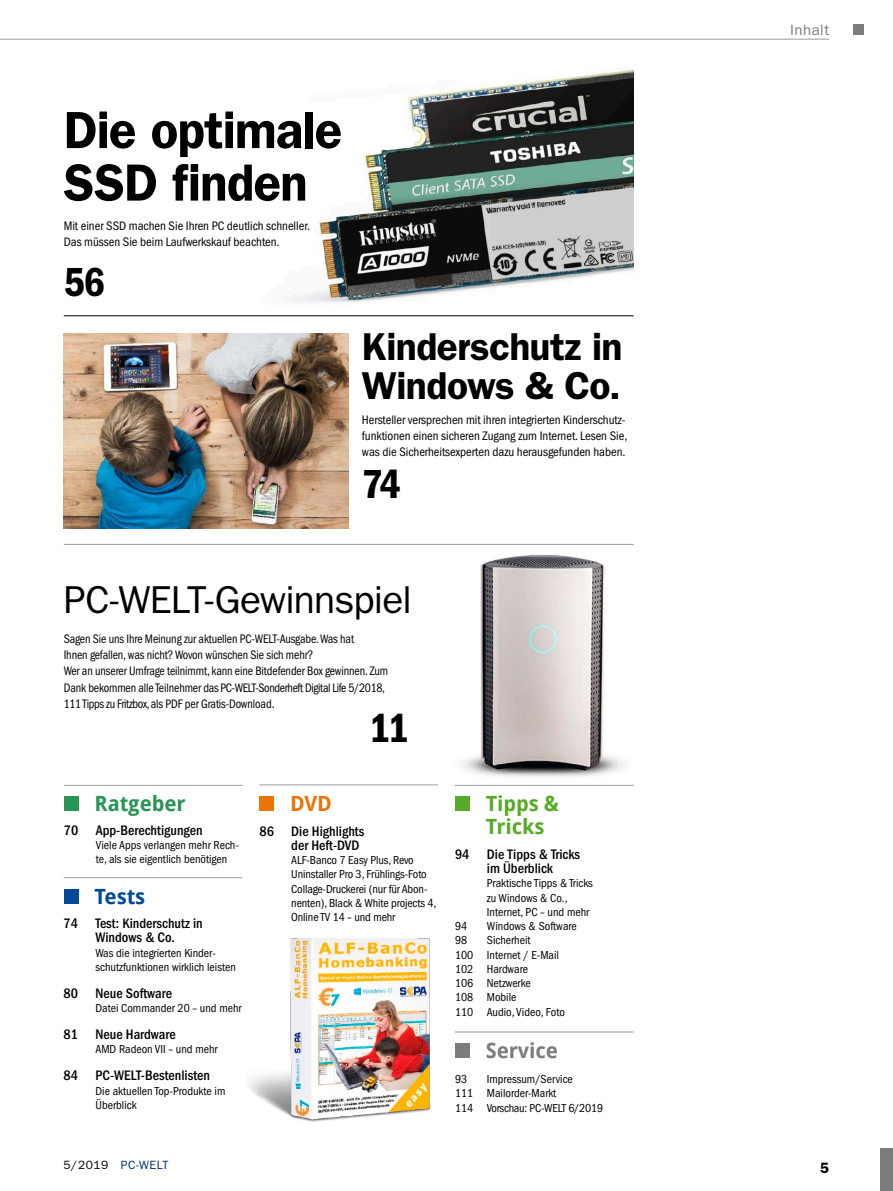
<style>
.page{position:relative;width:893px;height:1191px;background:#fff}
.page>*{position:absolute;margin:0;border:0;box-sizing:border-box;transform-origin:0 0}
.t1{font:600 52.5px/52.5px "ITC Franklin Gothic Std";letter-spacing:-.015em;color:#000}
.t2{font:42px "ITC Franklin Gothic Std Dm Cd";color:#000}
.t3{font:600 39px/39px "ITC Franklin Gothic Std";letter-spacing:-.015em;color:#000}
.t4{font:39px "ITC Franklin Gothic Std";letter-spacing:-.025em;color:#000}
.t5{font:700 21px/22.5px "Droid Sans Pro";letter-spacing:-.005em;color:#57ab27}
.t6{font:700 21px "Droid Sans Pro";letter-spacing:-.005em;color:#289555}
.t7{font:700 21px "Droid Sans Pro";letter-spacing:-.005em;color:#7a7c7e}
.t8{font:700 21px "Droid Sans Pro";letter-spacing:-.005em;color:#004a98}
.t9{font:700 21px "Droid Sans Pro";color:#eb7404}
.t10{font:15px "ITC Franklin Gothic Std";letter-spacing:.035em;color:#7a7c7e}
.t11{font:600 15px "ITC Franklin Gothic Std";color:#000}
.t12{font:500 condensed 14.25px/14.2px "ITC Franklin Gothic Std";color:#000;text-align:center}
.t13{font:condensed 12.75px/16.2px "ITC Franklin Gothic Std";letter-spacing:-.01em;color:#000;scale:.94 1}
.t14{font:condensed 12.75px/16.2px "ITC Franklin Gothic Std";letter-spacing:-.01em;color:#000}
.t15{font:condensed 12px/14.2px "ITC Franklin Gothic Std";color:#000}
.t16{font:12px "ITC Franklin Gothic Std";letter-spacing:.04em;color:#00336d}
.s1{color:#000}
</style>
<div class="page">
<div style="left:880px;top:1148px;width:13px;height:43px;background:#7a7c7e"></div>
<div style="left:853px;top:24px;width:10px;height:11px;background:#7a7c7e"></div>
<hr style="left:0;top:39px;width:829px;height:1px;background:#9c9d9f">
<img style="left:0;top:38px;width:634px;height:279px">
<hr style="left:64px;top:544px;width:570px;height:1px;background:#9c9d9f">
<hr style="left:64px;top:315px;width:570px;height:1px;background:#000">
<hr style="left:64px;top:785px;width:178px;height:1px;background:#9c9d9f">
<div style="left:64px;top:796px;width:15px;height:15px;background:#289555"></div>
<hr style="left:64px;top:877px;width:178px;height:1px;background:#9c9d9f">
<div style="left:64px;top:888px;width:15px;height:15px;background:#004a98"></div>
<hr style="left:455px;top:785px;width:179px;height:1px;background:#9c9d9f">
<div style="left:455px;top:796px;width:15px;height:15px;background:#57ab27"></div>
<hr style="left:455px;top:1031px;width:179px;height:1px;background:#9c9d9f">
<div style="left:455px;top:1043px;width:15px;height:14px;background:#7a7c7e"></div>
<hr style="left:259px;top:784px;width:179px;height:1px;background:#9c9d9f">
<div style="left:259px;top:795px;width:15px;height:15px;background:#eb7404"></div>
<img style="left:249px;top:938px;width:182px;height:184px">
<img style="left:462px;top:554px;width:163px;height:223px">
<img style="left:64px;top:333px;width:285px;height:196px">
<p class="t1" style="left:64px;top:104px;width:280px">Die optimale<br>SSD finden</p>
<p class="t14" style="left:64px;top:217px;width:248px">Mit einer SSD machen Sie Ihren PC deutlich schneller.<br>Das müssen Sie beim Laufwerkskauf beachten.</p>
<p class="t2" style="left:64px;top:258px;width:43px">56</p>
<p class="t3" style="left:362px;top:327px;width:262px">Kinderschutz in<br>Windows &amp; Co.</p>
<p class="t14" style="left:362px;top:411px;width:267px">Hersteller versprechen mit ihren integrierten Kinderschutz&shy;funktionen einen sicheren Zugang zum Internet. Lesen Sie, was die Sicherheitsexperten dazu herausgefunden haben.</p>
<p class="t2" style="left:362px;top:460px;width:40px">74</p>
<p class="t4" style="left:64px;top:577px;width:349px">PC-WELT-Gewinnspiel</p>
<p class="t13" style="left:64px;top:631px;width:347px">Sagen Sie uns Ihre Meinung zur aktuellen PC-WELT-Ausgabe. Was hat<br>Ihnen gefallen, was nicht? Wovon wünschen Sie sich mehr?<br>Wer an unserer Umfrage teilnimmt, kann eine Bitdefender Box gewinnen. Zum Dank bekommen alle Teilnehmer das PC-WELT-Sonderheft Digital Life 5/2018, 111 Tipps zu Fritzbox, als PDF per Gratis-Download.</p>
<p class="t2" style="left:369px;top:704px;width:42px">11</p>
<p class="t6" style="left:95px;top:789px;width:93px">Ratgeber</p>
<p class="t12" style="left:64px;top:823px;width:140px">70 App-Berechtigungen</p>
<p class="t15" style="left:96px;top:838px;width:145px">Viele Apps verlangen mehr Rech&shy;te, als sie eigentlich benötigen</p>
<p class="t8" style="left:94px;top:881px;width:52px">Tests</p>
<p class="t12" style="left:64px;top:916px;width:141px">74 Test: Kinderschutz in<br>Windows &amp; Co.</p>
<p class="t15" style="left:96px;top:945px;width:142px">Was die integrierten Kinder&shy;schutzfunktionen wirklich leisten</p>
<p class="t12" style="left:64px;top:986px;width:110px">80 Neue Software</p>
<p class="t15" style="left:96px;top:1001px;width:148px">Datei Commander 20 – und mehr</p>
<p class="t12" style="left:64px;top:1027px;width:114px">81 Neue Hardware</p>
<p class="t15" style="left:96px;top:1042px;width:124px">AMD Radeon VII – und mehr</p>
<p class="t12" style="left:64px;top:1068px;width:148px">84 PC-WELT-Bestenlisten</p>
<p class="t15" style="left:96px;top:1083px;width:131px">Die aktuellen Top-Produkte im<br>Überblick</p>
<p class="t5" style="left:486px;top:792px;width:75px">Tipps &amp;<br>Tricks</p>
<p class="t9" style="left:290px;top:788px;width:43px">DVD</p>
<p class="t12" style="left:291px;top:824px;width:75px;text-align:left;text-indent:-32px">86 Die Highlights der Heft-DVD</p>
<p class="t15" style="left:291px;top:853px;width:147px">ALF-Banco 7 Easy Plus, Revo<br>Uninstaller Pro 3, Frühlings-Foto<br>Collage-Druckerei (nur für Abon&shy;nenten), Black &amp; White projects 4,<br>Online TV 14 – und mehr</p>
<p class="t12" style="left:455px;top:847px;width:127px">94 Die Tipps &amp; Tricks im Überblick</p>
<p class="t15" style="left:487px;top:876px;width:108px">Praktische Tipps &amp; Tricks zu Windows &amp; Co.,<br>Internet, PC – und mehr</p>
<p class="t15" style="left:455px;top:919px;width:14px">94</p>
<p class="t15" style="left:487px;top:919px;width:92px">Windows &amp; Software</p>
<p class="t15" style="left:455px;top:933px;width:14px">98</p>
<p class="t15" style="left:455px;top:933px;width:111px;text-indent:32px">Sicherheit<br>100 Internet / E-Mail<br>102 Hardware<br>106 Netzwerke<br>108 Mobile<br>110 Audio, Video, Foto</p>
<p class="t7" style="left:486px;top:1035px;width:74px">Service</p>
<p class="t15" style="left:455px;top:1072px;width:14px">93</p>
<p class="t15" style="left:455px;top:1072px;width:150px;text-indent:32px">Impressum/Service<br>111 Mailorder-Markt<br>114 Vorschau: PC-WELT 6/2019</p>
<p class="t10" style="left:790px;top:21px;width:41px">Inhalt</p>
<p class="t16" style="left:64px;top:1158px;width:106px"><span class="s1">5/2019</span> PC-WELT</p>
<p class="t11" style="left:820px;top:1158px;width:10px">5</p>
</div>
